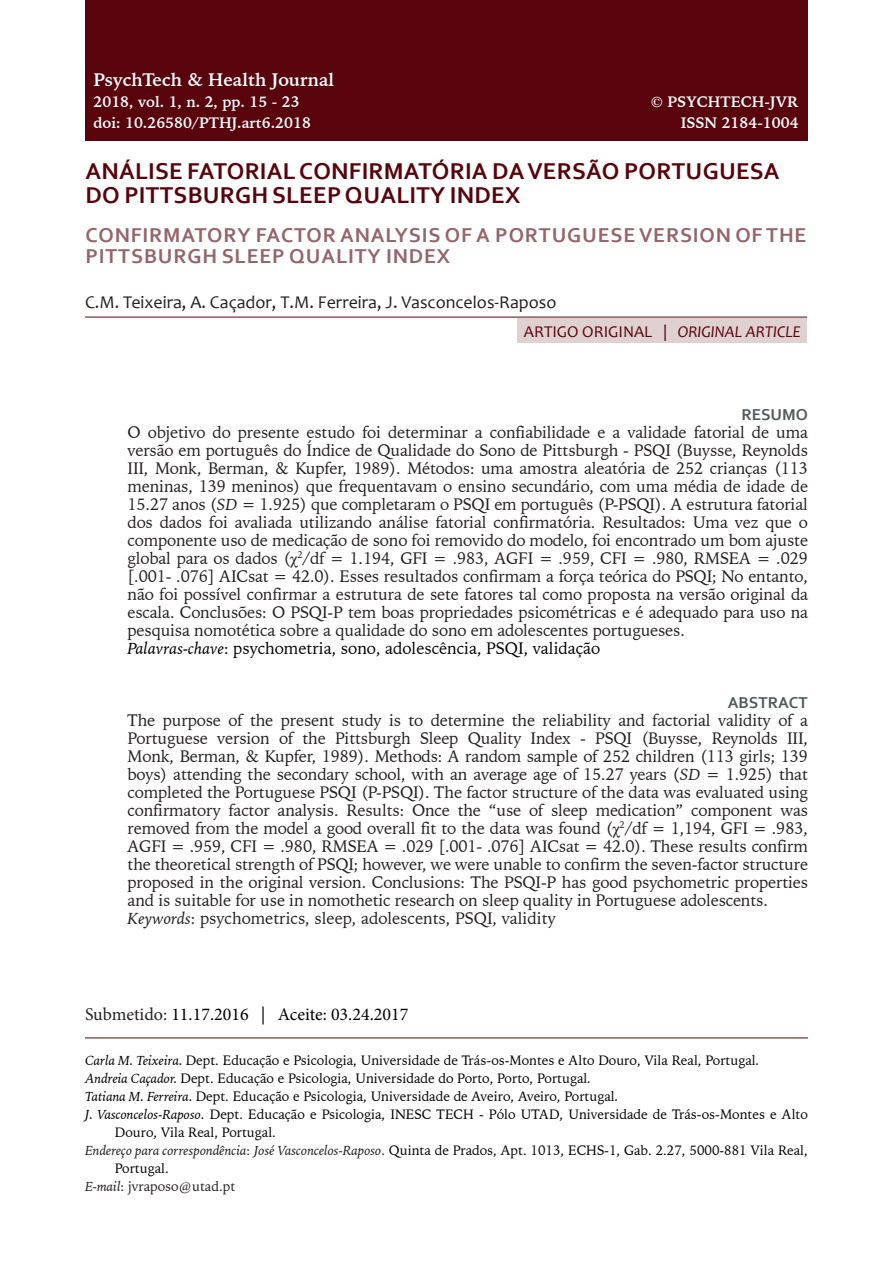
<style>
.page{position:relative;width:893px;height:1263px;background:#fff}
.page>*{position:absolute;margin:0;border:0;box-sizing:border-box;transform-origin:0 0}
.t1{font:700 24px/24px "Corbel";letter-spacing:.01em;color:#59040d}
.t2{font:700 21px/21px "Corbel";letter-spacing:.04em;color:#95656a}
.t3{font:18px "Candara";color:#231f20}
.t4{font:18px "Minion Pro";color:#000}
.t5{font:700 18px "Iowan Old Style BT";color:#fff}
.t6{font:16.5px/18px "Iowan Old Style BT";letter-spacing:-.01em;color:#231f20}
.t7{font:16.5px "Candara";color:#59040d}
.t8{font:700 16.5px "Corbel";color:#56595a}
.t9{font:700 15px "Iowan Old Style BT";color:#fff}
.t10{font:13.5px "Iowan Old Style BT";color:#000}
.t11{font:13.5px "Iowan Old Style BT";color:#231f20}
.s1{font-style:italic}
.s2{font-family:"Times New Roman"}
.s3{font-style:italic;color:#000}
.s4{color:#000}
.s5{color:#231f20}
.s6{font-style:italic;color:#231f20}
</style>
<div class="page">
<div style="left:85px;top:0;width:723px;height:140px;background:#59040d"></div>
<hr style="left:85px;top:317px;width:722px;height:1px;background:#59040d">
<div style="left:517px;top:318px;width:290px;height:25px;background:#e0d1d1"></div>
<hr style="left:85px;top:1037px;width:723px;height:1px;background:#59040d">
<p class="t5" style="left:94px;top:68px;width:242px">PsychTech &amp; Health Journal</p>
<p class="t9" style="left:94px;top:92px;width:208px">2018, vol. 1, n. 2, pp. 15 - 23</p>
<p class="t9" style="left:651px;top:92px;width:149px">© PSYCHTECH-JVR</p>
<p class="t9" style="left:94px;top:113px;width:219px">doi: 10.26580/PTHJ.art6.2018</p>
<p class="t9" style="left:681px;top:113px;width:119px">ISSN 2184-1004</p>
<h1 class="t1" style="left:86px;top:159px;width:696px">ANÁLISE FATORIAL CONFIRMATÓRIA DA VERSÃO PORTUGUESA<br>DO PITTSBURGH SLEEP QUALITY INDEX</h1>
<p class="t2" style="left:85px;top:224px;width:722px">CONFIRMATORY FACTOR ANALYSIS OF A PORTUGUESE VERSION OF THE<br>PITTSBURGH SLEEP QUALITY INDEX</p>
<p class="t3" style="left:85px;top:291px;width:473px">C.M. Teixeira, A. Caçador, T.M. Ferreira, J. Vasconcelos-Raposo</p>
<p class="t7" style="left:524px;top:321px;width:278px">ARTIGO ORIGINAL | <span class="s1">ORIGINAL ARTICLE</span></p>
<p class="t8" style="left:741px;top:404px;width:68px">RESUMO</p>
<p class="t6" style="left:128px;top:423px;width:682px">O objetivo do presente estudo foi determinar a confiabilidade e a validade fatorial de uma versão em português do Índice de Qualidade do Sono de Pittsburgh - PSQI (Buysse, Reynolds III, Monk, Berman, &amp; Kupfer, 1989). Métodos: uma amostra aleatória de 252 crianças (113 meninas, 139 meninos) que frequentavam o ensino secundário, com uma média de idade de 15.27 anos (<span class="s1">SD</span> = 1.925) que completaram o PSQI em português (P-PSQI). A estrutura fatorial dos dados foi avaliada utilizando análise fatorial confirmatória. Resultados: Uma vez que o componente uso de medicação de sono foi removido do modelo, foi encontrado um bom ajuste global para os dados (<span class="s2">χ</span><sup>2</sup>/df = 1.194, GFI = .983, AGFI = .959, CFI = .980, RMSEA = .029 [.001- .076] AICsat = 42.0). Esses resultados confirmam a força teórica do PSQI; No entanto, não foi possível confirmar a estrutura de sete fatores tal como proposta na versão original da escala. Conclusões: O PSQI-P tem boas propriedades psicométricas e é adequado para uso na pesquisa nomotética sobre a qualidade do sono em adolescentes portugueses.<br><span class="s3">Palavras-chave</span><span class="s4">: psychometria, sono, adolescência, PSQI, validação</span></p>
<p class="t8" style="left:728px;top:692px;width:82px">ABSTRACT</p>
<p class="t6" style="left:128px;top:711px;width:682px">The purpose of the present study is to determine the reliability and factorial validity of a Portuguese version of the Pittsburgh Sleep Quality Index - PSQI (Buysse, Reynolds III, Monk, Berman, &amp; Kupfer, 1989). Methods: A random sample of 252 children (113 girls; 139 boys) attending the secondary school, with an average age of 15.27 years (<span class="s1">SD</span> = 1.925) that completed the Portuguese PSQI (P-PSQI). The factor structure of the data was evaluated using confirmatory factor analysis. Results: Once the “use of sleep medication” component was removed from the model a good overall fit to the data was found (<span class="s2">χ</span><sup>2</sup>/df = 1,194, GFI = .983, AGFI = .959, CFI = .980, RMSEA = .029 [.001- .076] AICsat = 42.0). These results confirm the theoretical strength of PSQI; however, we were unable to confirm the seven-factor structure proposed in the original version. Conclusions: The PSQI-P has good psychometric properties and is suitable for use in nomothetic research on sleep quality in Portuguese adolescents.<br><span class="s1">Keywords</span>: psychometrics, sleep, adolescents, PSQI, validity</p>
<p class="t4" style="left:85px;top:1002px;width:325px"><span class="s5">Submetido:</span> 11.17.2016 | Aceite: 03.24.2017</p>
<p class="t10" style="left:85px;top:1051px;width:676px"><span class="s1">Carla M. Teixeira.</span> Dept. Educação e Psicologia, Universidade de Trás-os-Montes e Alto Douro, Vila Real, Portugal<span class="s1">.</span></p>
<p class="t10" style="left:85px;top:1069px;width:508px"><span class="s1">Andreia Caçador.</span> Dept. Educação e Psicologia, Universidade do Porto, Porto, Portugal<span class="s1">.</span></p>
<p class="t10" style="left:85px;top:1087px;width:535px"><span class="s1">Tatiana M. Ferreira.</span> Dept. Educação e Psicologia, Universidade de Aveiro, Aveiro, Portugal<span class="s1">.</span></p>
<p class="t10" style="left:85px;top:1105px;width:724px"><span class="s1">J. Vasconcelos-Raposo.</span> Dept. Educação e Psicologia, INESC TECH - Pólo UTAD, Universidade de Trás-os-Montes e Alto</p>
<p class="t10" style="left:115px;top:1123px;width:163px">Douro, Vila Real, Portugal.</p>
<p class="t10" style="left:85px;top:1141px;width:724px"><span class="s6">Endereço para correspondência</span><span class="s5">:</span> <span class="s6">José Vasconcelos-Raposo</span><span class="s5">.</span> Quinta de Prados, Apt. 1013, ECHS-1, Gab. 2.27, 5000-881 Vila Real,</p>
<p class="t10" style="left:115px;top:1159px;width:56px">Portugal.</p>
<p class="t11" style="left:85px;top:1177px;width:152px"><span class="s1">E-mail</span>: jvraposo@utad.pt</p>
</div>
